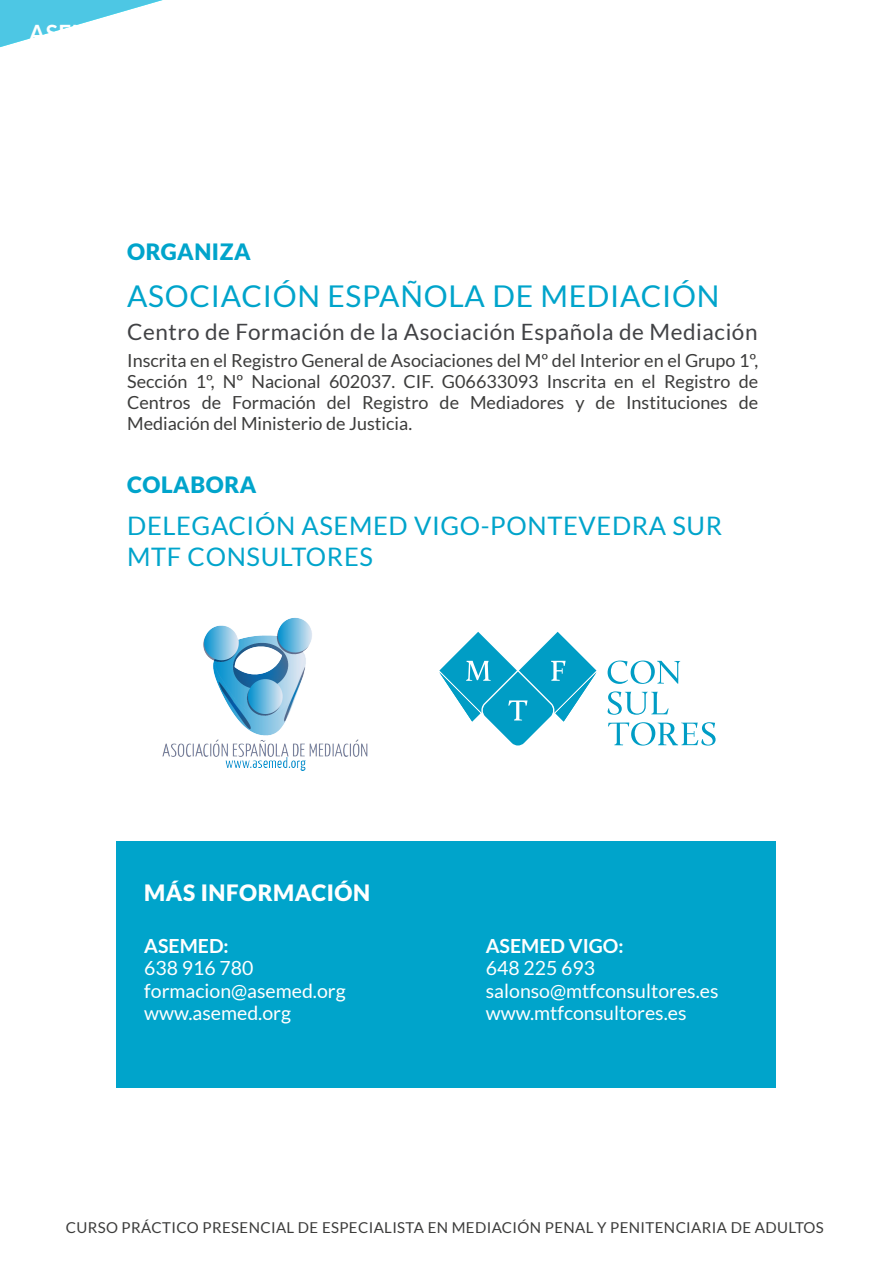
<style>
.page{position:relative;width:893px;height:1263px;background:#fff}
.page>*{position:absolute;margin:0;border:0;box-sizing:border-box;transform-origin:0 0}
.t1{font:30px "Lato";letter-spacing:.025em;color:#00a4cb}
.t2{font:25.5px/31.5px "Lato";letter-spacing:.025em;color:#00a4cb}
.t3{font:22.5px "Lato";letter-spacing:.025em;color:#414245}
.t4{font:900 22.5px "Lato";letter-spacing:.025em;color:#00a4cb}
.t5{font:900 22.5px "Lato";letter-spacing:.025em;color:#fff}
.t6{font:19.5px/22.5px "Lato";color:#fff}
.t7{font:700 19.5px "Lato";color:#fff}
.t8{font:18px/21px "Lato";color:#3c3c3b;text-align:justify}
.t9{font:15px "Lato";letter-spacing:.025em;color:#3c3c3b}
</style>
<div class="page">
<svg style="left:0;top:0;width:163px;height:42px"></svg>
<div style="left:117px;top:842px;width:659px;height:246px;background:#00a4cb"></div>
<img style="left:162px;top:617px;width:206px;height:154px">
<svg style="left:439px;top:632px;width:158px;height:113px"></svg>
<svg style="left:608px;top:660px;width:73px;height:24px"></svg>
<svg style="left:608px;top:691px;width:61px;height:24px"></svg>
<svg style="left:608px;top:722px;width:108px;height:23px"></svg>
<p class="t4" style="left:127px;top:239px;width:125px">ORGANIZA</p>
<h1 class="t1" style="left:127px;top:280px;width:594px">ASOCIACIÓN ESPAÑOLA DE MEDIACIÓN</h1>
<p class="t3" style="left:127px;top:320px;width:632px">Centro de Formación de la Asociación Española de Mediación</p>
<p class="t8" style="left:127px;top:349px;width:633px">Inscrita en el Registro General de Asociaciones del Mº del Interior en el Grupo 1º, Sección 1º, Nº Nacional 602037. CIF. G06633093 Inscrita en el Registro de Centros de Formación del Registro de Mediadores y de Instituciones de Mediación del Ministerio de Justicia.</p>
<p class="t4" style="left:127px;top:472px;width:131px">COLABORA</p>
<h2 class="t2" style="left:127px;top:510px;width:597px">DELEGACIÓN ASEMED VIGO-PONTEVEDRA SUR<br>MTF CONSULTORES</h2>
<p class="t5" style="left:144px;top:879px;width:227px">MÁS INFORMACIÓN</p>
<p class="t7" style="left:144px;top:935px;width:86px">ASEMED:</p>
<p class="t6" style="left:144px;top:957px;width:203px">638 916 780 formacion@asemed.org www.asemed.org</p>
<p class="t7" style="left:486px;top:935px;width:139px">ASEMED VIGO:</p>
<p class="t6" style="left:486px;top:957px;width:234px">648 225 693 salonso@mtfconsultores.es www.mtfconsultores.es</p>
<p class="t9" style="left:66px;top:1220px;width:760px">CURSO PRÁCTICO PRESENCIAL DE ESPECIALISTA EN MEDIACIÓN PENAL Y PENITENCIARIA DE ADULTOS</p>
</div>
